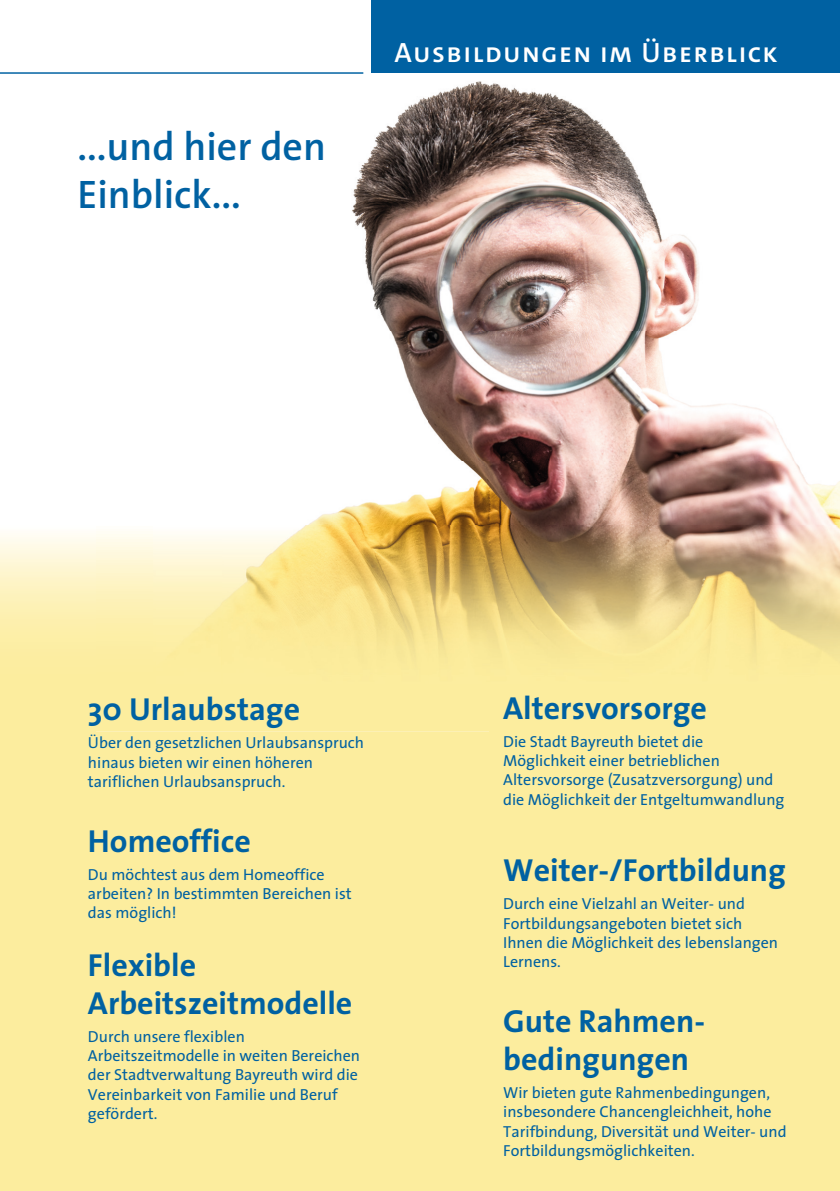
<style>
.page{position:relative;width:840px;height:1191px;background:#fff}
.page>*{position:absolute;margin:0;border:0;box-sizing:border-box;transform-origin:0 0}
.t1{font:600 40px/48px "The Sans";color:#0061a2}
.t2{font:700 32px/38.4px "The Sans";color:#0061a2}
.t3{font:600 28px "The Sans";letter-spacing:.05em;color:#fff}
.t4{font:16px/19.2px "The Sans";color:#0061a2}
</style>
<div class="page">
<div style="left:371px;top:0;width:468px;height:74px;background:#0061a2"></div>
<img style="left:305px;top:81px;width:534px;height:445px">
<svg style="left:96px;top:526px;width:743px;height:205px;background:#edd994"></svg>
<hr style="left:0;top:72px;width:363px;height:2px;background:#0263a3">
<h1 class="t1" style="left:77px;top:121px;width:250px">...und hier den<br>Einblick...</h1>
<h3 class="t3" style="left:394px;top:34px;width:385px">AUSBILDUNGEN IM ÜBERBLICK</h3>
<h2 class="t2" style="left:88px;top:689px;width:213px">30 Urlaubstage</h2>
<p class="t4" style="left:88px;top:733px;width:277px">Über den gesetzlichen Urlaubsanspruch hinaus bieten wir einen höheren tariflichen Urlaubsanspruch.</p>
<h2 class="t2" style="left:88px;top:820px;width:164px">Homeoffice</h2>
<p class="t4" style="left:88px;top:864px;width:265px">Du möchtest aus dem Homeoffice arbeiten? In bestimmten Bereichen ist das möglich!</p>
<h2 class="t2" style="left:88px;top:944px;width:266px">Flexible<br>Arbeitszeitmodelle</h2>
<p class="t4" style="left:88px;top:1026px;width:273px">Durch unsere flexiblen<br>Arbeitszeitmodelle in weiten Bereichen der Stadtverwaltung Bayreuth wird die<br>Vereinbarkeit von Familie und Beruf gefördert.</p>
<h2 class="t2" style="left:503px;top:688px;width:205px">Altersvorsorge</h2>
<p class="t4" style="left:503px;top:731px;width:282px">Die Stadt Bayreuth bietet die Möglichkeit einer betrieblichen Altersvorsorge (Zusatzversorgung) und die Möglichkeit der Entgeltumwandlung</p>
<h2 class="t2" style="left:503px;top:850px;width:284px">Weiter-/Fortbildung</h2>
<p class="t4" style="left:503px;top:894px;width:276px">Durch eine Vielzahl an Weiter- und<br>Fortbildungsangeboten bietet sich<br>Ihnen die Möglichkeit des lebenslangen<br>Lernens.</p>
<h2 class="t2" style="left:503px;top:1001px;width:203px">Gute Rahmen&shy;bedingungen</h2>
<p class="t4" style="left:503px;top:1082px;width:285px">Wir bieten gute Rahmenbedingungen, insbesondere Chancengleichheit, hohe Tarifbindung, Diversität und Weiter- und Fortbildungsmöglichkeiten.</p>
</div>
